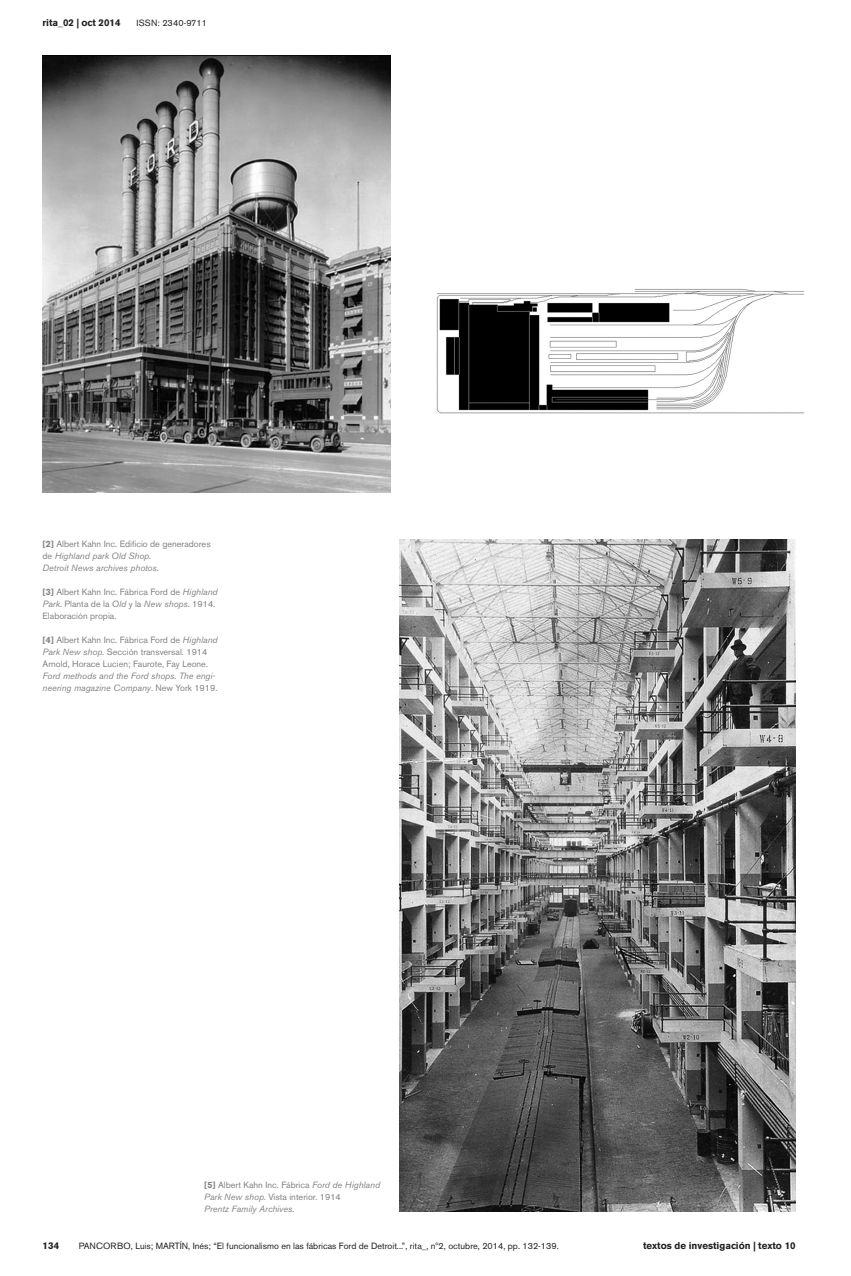
<style>
.page{position:relative;width:851px;height:1276px;background:#fff}
.page>*{position:absolute;margin:0;border:0;box-sizing:border-box;transform-origin:0 0}
.t1{font:700 9.75px "Akzidenz Grotesk BE";color:#231f20}
.figuras{font:9px/12px "Akzidenz Grotesk BE";color:#808285}
.figuras-2{font:italic 9px/12px "Akzidenz Grotesk BE";color:#808285}
.t2{font:9px "Akzidenz Grotesk BE";color:#231f20}
.t3{font:9px "Akzidenz Grotesk BE";letter-spacing:.02em;color:#231f20}
.s1{font-weight:700}
.s2{font-style:italic}
.s3{font-style:normal}
</style>
<div class="page">
<img style="left:436px;top:289px;width:369px;height:125px">
<img style="left:43px;top:56px;width:347px;height:436px">
<img style="left:399px;top:540px;width:396px;height:672px">
<p class="t1" style="left:43px;top:17px;width:79px">rita_02 | oct 2014</p>
<p class="t3" style="left:136px;top:17px;width:72px">ISSN: 2340-9711</p>
<p class="figuras" style="left:43px;top:538px;width:170px"><span class="s1">[2]</span> Albert Kahn Inc. Edificio de generadores de <span class="s2">Highland park Old Shop.</span></p>
<p class="figuras-2" style="left:43px;top:562px;width:118px">Detroit News archives photos.</p>
<p class="figuras" style="left:43px;top:586px;width:176px"><span class="s1">[3]</span> Albert Kahn Inc. Fábrica Ford de <span class="s2">Highland<br>Park</span>. Planta de la <span class="s2">Old</span> y la <span class="s2">New shops</span>. 1914.</p>
<p class="figuras" style="left:43px;top:610px;width:75px">Elaboración propia.</p>
<p class="figuras" style="left:43px;top:634px;width:176px"><span class="s1">[4]</span> Albert Kahn Inc. Fábrica Ford de <span class="s2">Highland<br>Park New shop</span>. Sección transversal. 1914</p>
<p class="figuras-2" style="left:43px;top:658px;width:176px"><span class="s3">Arnold, Horace Lucien; Faurote, Fay Leone.<br></span>Ford methods and the Ford shops. The engi&shy;neering magazine Company<span class="s3">. New York 1919.</span></p>
<p class="t1" style="left:43px;top:1240px;width:18px">134</p>
<p class="figuras" style="left:204px;top:1179px;width:177px"><span class="s1">[5]</span> Albert Kahn Inc. Fábrica <span class="s2">Ford de Highland<br>Park New shop</span>. Vista interior. 1914</p>
<p class="figuras-2" style="left:204px;top:1203px;width:92px">Prentz Family Archives.</p>
<p class="t2" style="left:79px;top:1240px;width:481px">PANCORBO, Luis; MARTÍN, Inés; “El funcionalismo en las fábricas Ford de Detroit...”, rita_, nº2, octubre, 2014, pp. 132-139.</p>
<p class="t1" style="left:643px;top:1240px;width:154px">textos de investigación | texto 10</p>
</div>
